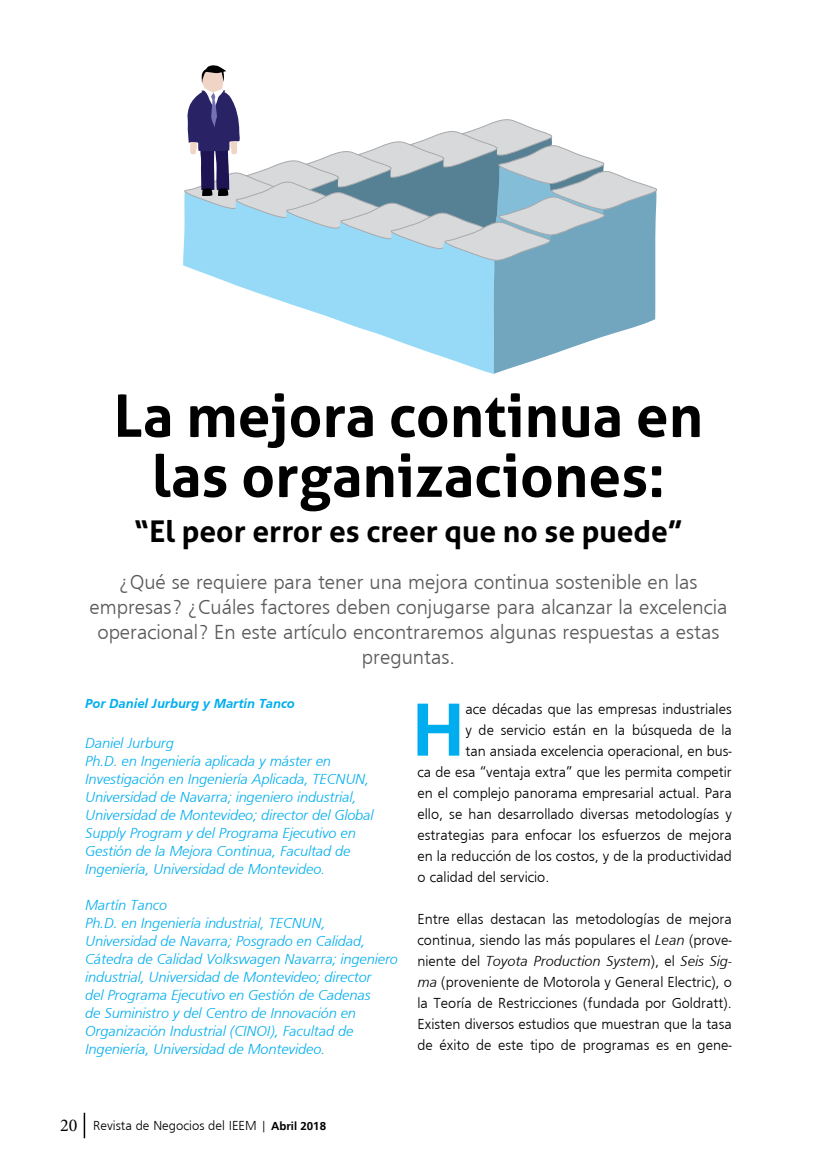
<style>
.page{position:relative;width:817px;height:1161px;background:#fff}
.page>*{position:absolute;margin:0;border:0;box-sizing:border-box;transform-origin:0 0}
.t1{font:700 78px "Frugal Sans";color:#00aeef}
.t2{font:700 58.5px/60px "Aller";color:#000;text-align:center}
.t3{font:700 30px "Aller";color:#000}
.t4{font:300 21px/25.2px "Frugal Sans";color:#58595b;text-align:center}
.t5{font:300 15px/21px "Frugal Sans";color:#000;text-align:justify}
.t6{font:italic 300 15px/18px "Frugal Sans";letter-spacing:-.01em;color:#00aeef}
.t7{font:300 13.5px "Frugal Sans";color:#000}
.t8{font:italic 700 13.5px "Frugal Sans";color:#00aeef}
.s1{font-style:italic}
.s2{font-family:"Minion Pro";font-weight:400;font-size:18px}
.s3{font-weight:700;font-size:12px}
</style>
<div class="page">
<svg style="left:84px;top:1113px;width:1px;height:25px"></svg>
<svg style="left:183px;top:65px;width:474px;height:309px"></svg>
<h2 class="t2" style="left:114px;top:386px;width:590px">La mejora continua en las organizaciones:</h2>
<h3 class="t3" style="left:134px;top:513px;width:550px">“El peor error es creer que no se puede”</h3>
<h3 class="t4" style="left:89px;top:569px;width:639px">¿Qué se requiere para tener una mejora continua sostenible en las empresas? ¿Cuáles factores deben conjugarse para alcanzar la excelencia operacional? En este artículo encontraremos algunas respuestas a estas preguntas.</h3>
<h1 class="t1" style="left:411px;top:684px;width:56px">H</h1>
<p class="t5" style="left:465px;top:698px;width:268px">ace décadas que las empresas industriales</p>
<p class="t8" style="left:85px;top:696px;width:211px">Por Daniel Jurburg y Martín Tanco</p>
<p class="t6" style="left:85px;top:733px;width:290px">Daniel Jurburg<br>Ph.D. en Ingeniería aplicada y máster en Investigación en Ingeniería Aplicada, TECNUN, Universidad de Navarra; ingeniero industrial, Universidad de Montevideo; director del Global Supply Program y del Programa Ejecutivo en Gestión de la Mejora Continua, Facultad de Ingeniería, Universidad de Montevideo.</p>
<p class="t6" style="left:85px;top:895px;width:314px">Martín Tanco<br>Ph.D. en Ingeniería industrial, TECNUN, Universidad de Navarra; Posgrado en Calidad, Cátedra de Calidad Volkswagen Navarra; ingeniero industrial, Universidad de Montevideo; director<br>del Programa Ejecutivo en Gestión de Cadenas<br>de Suministro y del Centro de Innovación en Organización Industrial (CINOI), Facultad de Ingeniería, Universidad de Montevideo.</p>
<p class="t5" style="left:465px;top:719px;width:268px">y de servicio están en la búsqueda de la</p>
<p class="t5" style="left:465px;top:740px;width:268px">tan ansiada excelencia operacional, en bus-</p>
<p class="t5" style="left:417px;top:761px;width:316px">ca de esa “ventaja extra” que les permita competir</p>
<p class="t5" style="left:417px;top:782px;width:316px">en el complejo panorama empresarial actual. Para</p>
<p class="t5" style="left:417px;top:803px;width:316px">ello, se han desarrollado diversas metodologías y</p>
<p class="t5" style="left:417px;top:824px;width:316px">estrategias para enfocar los esfuerzos de mejora</p>
<p class="t5" style="left:417px;top:845px;width:316px">en la reducción de los costos, y de la productividad</p>
<p class="t5" style="left:417px;top:866px;width:133px">o calidad del servicio.</p>
<p class="t5" style="left:417px;top:908px;width:316px">Entre ellas destacan las metodologías de mejora continua, siendo las más populares el <span class="s1">Lean</span> (prove&shy;niente del <span class="s1">Toyota Production System</span>), el <span class="s1">Seis Sig&shy;ma</span> (proveniente de Motorola y General Electric), o la Teoría de Restricciones (fundada por Goldratt).<br>Existen diversos estudios que muestran que la tasa de éxito de este tipo de programas es en gene-</p>
<p class="t7" style="left:60px;top:1118px;width:267px"><span class="s2">20</span> Revista de Negocios del IEEM | <span class="s3">Abril 2018</span></p>
</div>
